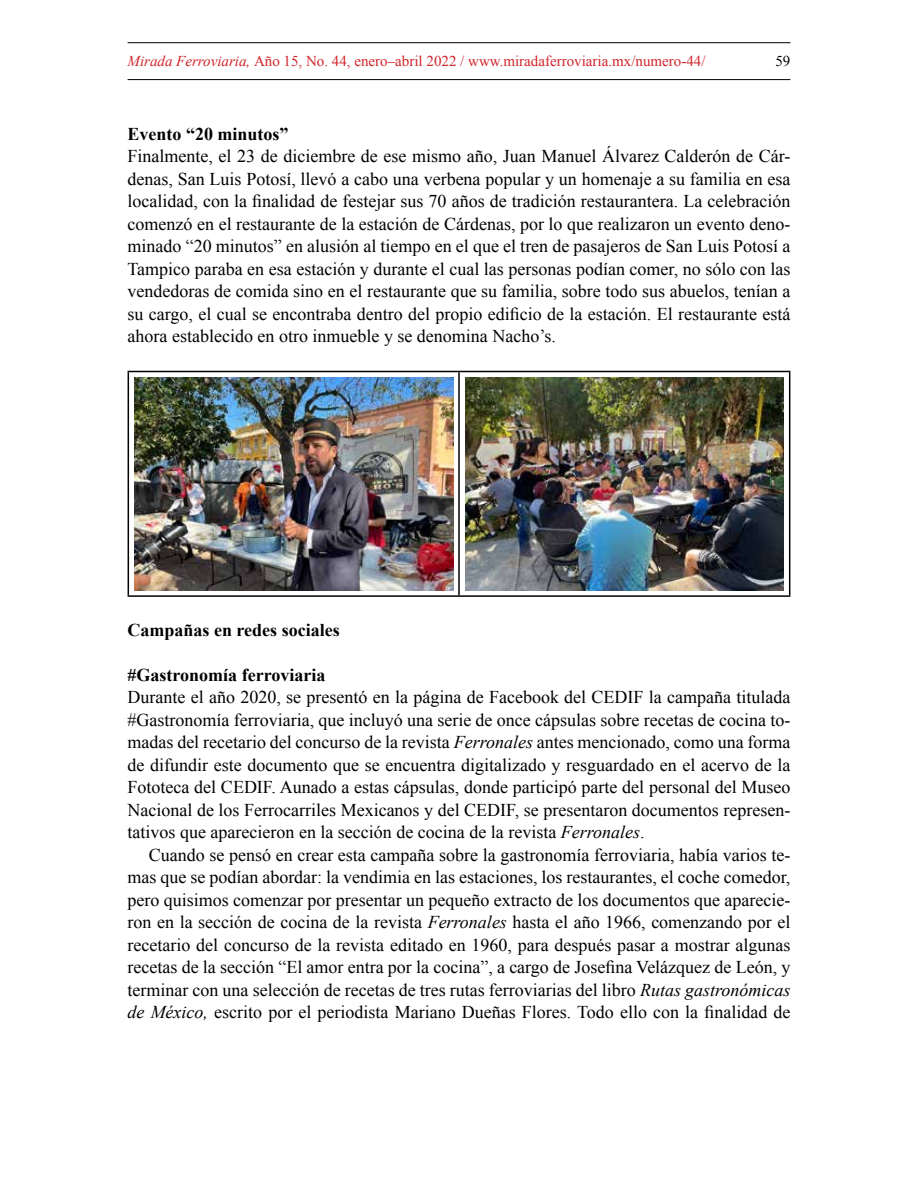
<style>
.page{position:relative;width:918px;height:1188px;background:#fff}
.page>*{position:absolute;margin:0;border:0;box-sizing:border-box;transform-origin:0 0}
.t1{font:18px/22.5px "Times New Roman";color:#000;text-align:justify}
.t2{font:700 18px "Times New Roman";color:#000}
.t3{font:15px "Times New Roman";color:#d2232a}
.t4{font:15px "Times New Roman";color:#000}
.s1{font-style:italic}
.s2{font-weight:700}
.s3{font-style:inherit}
</style>
<div class="page">
<hr style="left:128px;top:42px;width:662px;height:1px;background:#000">
<hr style="left:128px;top:79px;width:662px;height:1px;background:#000">
<hr style="left:128px;top:371px;width:331px;height:1px;background:#000">
<hr style="left:128px;top:372px;width:1px;height:223px;background:#000">
<hr style="left:459px;top:371px;width:331px;height:1px;background:#000">
<hr style="left:458px;top:372px;width:2px;height:223px;background:#000">
<hr style="left:789px;top:372px;width:1px;height:223px;background:#000">
<hr style="left:128px;top:595px;width:331px;height:2px;background:#000">
<hr style="left:459px;top:595px;width:331px;height:2px;background:#000">
<img style="left:134px;top:377px;width:320px;height:213px">
<img style="left:465px;top:377px;width:318px;height:213px">
<p class="t3" style="left:128px;top:51px;width:579px"><span class="s1">Mirada Ferroviaria,</span> Año 15, No. 44, enero–abril 2022 / www.miradaferroviaria.mx/numero-44/</p>
<p class="t4" style="left:775px;top:51px;width:16px">59</p>
<p class="t2" style="left:128px;top:121px;width:163px">Evento “20 minutos”</p>
<p class="t1" style="left:128px;top:145px;width:664px">Finalmente, el 23 de diciembre de ese mismo año, Juan Manuel Álvarez Calderón de Cár&shy;denas, San Luis Potosí, llevó a cabo una verbena popular y un homenaje a su familia en esa localidad, con la finalidad de festejar sus 70 años de tradición restaurantera. La celebración comenzó en el restaurante de la estación de Cárdenas, por lo que realizaron un evento deno&shy;minado “20 minutos” en alusión al tiempo en el que el tren de pasajeros de San Luis Potosí a Tampico paraba en esa estación y durante el cual las personas podían comer, no sólo con las vendedoras de comida sino en el restaurante que su familia, sobre todo sus abuelos, tenían a su cargo, el cual se encontraba dentro del propio edificio de la estación. El restaurante está ahora establecido en otro inmueble y se denomina Nacho’s.</p>
<p class="t2" style="left:128px;top:617px;width:214px">Campañas en redes sociales</p>
<p class="t1" style="left:128px;top:663px;width:664px;text-align:left"><span class="s2">#Gastronomía ferroviaria<br></span>Durante el año 2020, se presentó en la página de Facebook del <span class="s3">CEDIF</span> la campaña titulada #Gastronomía ferroviaria, que incluyó una serie de once cápsulas sobre recetas de cocina to&shy;madas del recetario del concurso de la revista <span class="s1">Ferronales</span> antes mencionado, como una forma de difundir este documento que se encuentra digitalizado y resguardado en el acervo de la Fototeca del <span class="s3">CEDIF</span>. Aunado a estas cápsulas, donde participó parte del personal del Museo Nacional de los Ferrocarriles Mexicanos y del <span class="s3">CEDIF</span>, se presentaron documentos represen&shy;tativos que aparecieron en la sección de cocina de la revista <span class="s1">Ferronales</span>.</p>
<p class="t1" style="left:128px;top:843px;width:664px;text-indent:21px">Cuando se pensó en crear esta campaña sobre la gastronomía ferroviaria, había varios te&shy;mas que se podían abordar: la vendimia en las estaciones, los restaurantes, el coche comedor, pero quisimos comenzar por presentar un pequeño extracto de los documentos que aparecie&shy;ron en la sección de cocina de la revista <span class="s1">Ferronales</span> hasta el año 1966, comenzando por el recetario del concurso de la revista editado en 1960, para después pasar a mostrar algunas recetas de la sección “El amor entra por la cocina”, a cargo de Josefina Velázquez de León, y terminar con una selección de recetas de tres rutas ferroviarias del libro <span class="s1">Rutas gastronómicas de México,</span> escrito por el periodista Mariano Dueñas Flores. Todo ello con la finalidad de</p>
</div>
